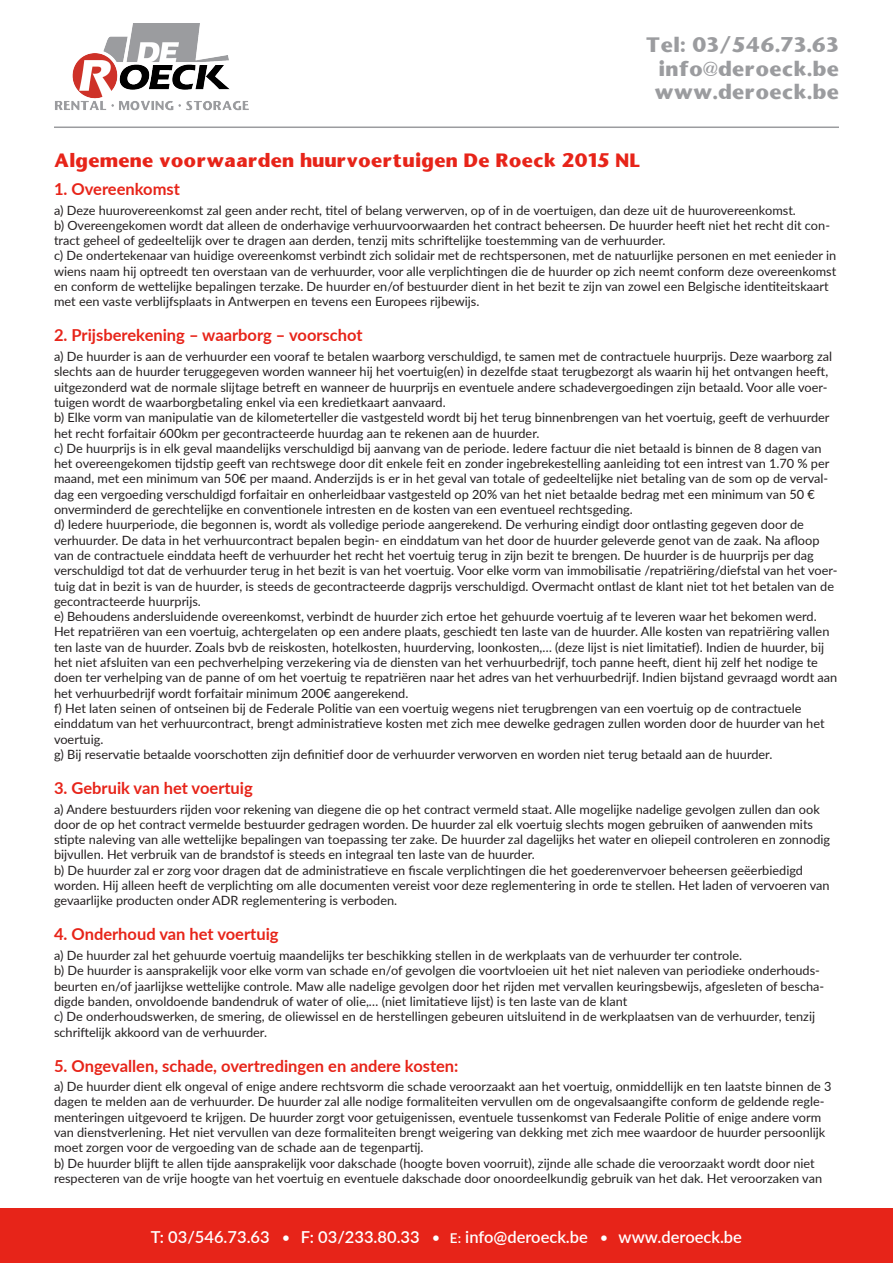
<style>
.page{position:relative;width:893px;height:1263px;background:#fff}
.page>*{position:absolute;margin:0;border:0;box-sizing:border-box;transform-origin:0 0}
.t1{font:700 19.5px/23.4px "Stone Sans";color:#9b9c9f;text-align:justify}
.Titel_algemene_voorw{font:700 18px "Stone Sans";color:#e72419}
.Titels_rood{font:700 16.5px "Lato";color:#e72419}
.t2{font:600 16.5px "Lato";color:#fff}
.body_algemene_voorwa{font:12.75px/15.3px "Lato";color:#231f20}
.s1{font-size:13.5px}
</style>
<div class="page">
<div style="left:0;top:1209px;width:893px;height:54px;background:#e72419"></div>
<img style="left:55px;top:24px;width:193px;height:87px">
<hr style="left:54px;top:126px;width:785px;height:2px;background:#9b9c9f">
<h1 class="t1" style="left:654px;top:33px;width:186px;text-indent:-9px">Tel: 03/546.73.63 info@deroeck.be www.deroeck.be</h1>
<p class="Titel_algemene_voorw" style="left:54px;top:148px;width:588px">Algemene voorwaarden huurvoertuigen De Roeck 2015 NL</p>
<p class="Titels_rood" style="left:54px;top:177px;width:127px">1. Overeenkomst</p>
<p class="body_algemene_voorwa" style="left:54px;top:202px;width:743px">a) Deze huurovereenkomst zal geen ander recht, titel of belang verwerven, op of in de voertuigen, dan deze uit de huurovereenkomst.</p>
<p class="body_algemene_voorwa" style="left:54px;top:217px;width:778px">b) Overeengekomen wordt dat alleen de onderhavige verhuurvoorwaarden het contract beheersen. De huurder heeft niet het recht dit con&shy;tract geheel of gedeeltelijk over te dragen aan derden, tenzij mits schriftelijke toestemming van de verhuurder.</p>
<p class="body_algemene_voorwa" style="left:54px;top:248px;width:784px">c) De ondertekenaar van huidige overeenkomst verbindt zich solidair met de rechtspersonen, met de natuurlijke personen en met eenieder in wiens naam hij optreedt ten overstaan van de verhuurder, voor alle verplichtingen die de huurder op zich neemt conform deze overeenkomst en conform de wettelijke bepalingen terzake. De huurder en/of bestuurder dient in het bezit te zijn van zowel een Belgische identiteitskaart met een vaste verblijfsplaats in Antwerpen en tevens een Europees rijbewijs.</p>
<p class="Titels_rood" style="left:54px;top:323px;width:310px">2. Prijsberekening – waarborg – voorschot</p>
<p class="body_algemene_voorwa" style="left:54px;top:348px;width:780px">a) De huurder is aan de verhuurder een vooraf te betalen waarborg verschuldigd, te samen met de contractuele huurprijs. Deze waarborg zal slechts aan de huurder teruggegeven worden wanneer hij het voertuig(en) in dezelfde staat terugbezorgt als waarin hij het ontvangen heeft, uitgezonderd wat de normale slijtage betreft en wanneer de huurprijs en eventuele andere schadevergoedingen zijn betaald. Voor alle voer&shy;tuigen wordt de waarborgbetaling enkel via een kredietkaart aanvaard.</p>
<p class="body_algemene_voorwa" style="left:54px;top:409px;width:777px">b) Elke vorm van manipulatie van de kilometerteller die vastgesteld wordt bij het terug binnenbrengen van het voertuig, geeft de verhuurder het recht forfaitair 600km per gecontracteerde huurdag aan te rekenen aan de huurder.</p>
<p class="body_algemene_voorwa" style="left:54px;top:440px;width:777px">c) De huurprijs is in elk geval maandelijks verschuldigd bij aanvang van de periode. Iedere factuur die niet betaald is binnen de 8 dagen van het overeengekomen tijdstip geeft van rechtswege door dit enkele feit en zonder ingebrekestelling aanleiding tot een intrest van 1.70 % per maand, met een minimum van 50€ per maand. Anderzijds is er in het geval van totale of gedeeltelijke niet betaling van de som op de verval&shy;dag een vergoeding verschuldigd forfaitair en onherleidbaar vastgesteld op 20% van het niet betaalde bedrag met een minimum van 50 € onverminderd de gerechtelijke en conventionele intresten en de kosten van een eventueel rechtsgeding.</p>
<p class="body_algemene_voorwa" style="left:54px;top:516px;width:785px">d) Iedere huurperiode, die begonnen is, wordt als volledige periode aangerekend. De verhuring eindigt door ontlasting gegeven door de verhuurder. De data in het verhuurcontract bepalen begin- en einddatum van het door de huurder geleverde genot van de zaak. Na afloop van de contractuele einddata heeft de verhuurder het recht het voertuig terug in zijn bezit te brengen. De huurder is de huurprijs per dag verschuldigd tot dat de verhuurder terug in het bezit is van het voertuig. Voor elke vorm van immobilisatie /repatriëring/diefstal van het voer&shy;tuig dat in bezit is van de huurder, is steeds de gecontracteerde dagprijs verschuldigd. Overmacht ontlast de klant niet tot het betalen van de gecontracteerde huurprijs.</p>
<p class="body_algemene_voorwa" style="left:54px;top:608px;width:785px">e) Behoudens andersluidende overeenkomst, verbindt de huurder zich ertoe het gehuurde voertuig af te leveren waar het bekomen werd.<br>Het repatriëren van een voertuig, achtergelaten op een andere plaats, geschiedt ten laste van de huurder. Alle kosten van repatriëring vallen ten laste van de huurder. Zoals bvb de reiskosten, hotelkosten, huurderving, loonkosten,… (deze lijst is niet limitatief). Indien de huurder, bij het niet afsluiten van een pechverhelping verzekering via de diensten van het verhuurbedrijf, toch panne heeft, dient hij zelf het nodige te doen ter verhelping van de panne of om het voertuig te repatriëren naar het adres van het verhuurbedrijf. Indien bijstand gevraagd wordt aan het verhuurbedrijf wordt forfaitair minimum 200€ aangerekend.</p>
<p class="body_algemene_voorwa" style="left:54px;top:700px;width:772px">f) Het laten seinen of ontseinen bij de Federale Politie van een voertuig wegens niet terugbrengen van een voertuig op de contractuele einddatum van het verhuurcontract, brengt administratieve kosten met zich mee dewelke gedragen zullen worden door de huurder van het voertuig.</p>
<p class="body_algemene_voorwa" style="left:54px;top:746px;width:720px">g) Bij reservatie betaalde voorschotten zijn definitief door de verhuurder verworven en worden niet terug betaald aan de huurder.</p>
<p class="Titels_rood" style="left:54px;top:776px;width:200px">3. Gebruik van het voertuig</p>
<p class="body_algemene_voorwa" style="left:54px;top:801px;width:778px">a) Andere bestuurders rijden voor rekening van diegene die op het contract vermeld staat. Alle mogelijke nadelige gevolgen zullen dan ook door de op het contract vermelde bestuurder gedragen worden. De huurder zal elk voertuig slechts mogen gebruiken of aanwenden mits stipte naleving van alle wettelijke bepalingen van toepassing ter zake. De huurder zal dagelijks het water en oliepeil controleren en zonnodig bijvullen. Het verbruik van de brandstof is steeds en integraal ten laste van de huurder.</p>
<p class="body_algemene_voorwa" style="left:54px;top:862px;width:777px">b) De huurder zal er zorg voor dragen dat de administratieve en fiscale verplichtingen die het goederenvervoer beheersen geëerbiedigd worden. Hij alleen heeft de verplichting om alle documenten vereist voor deze reglementering in orde te stellen. Het laden of vervoeren van gevaarlijke producten onder ADR reglementering is verboden.</p>
<p class="Titels_rood" style="left:54px;top:922px;width:226px">4. Onderhoud van het voertuig</p>
<p class="body_algemene_voorwa" style="left:54px;top:947px;width:690px">a) De huurder zal het gehuurde voertuig maandelijks ter beschikking stellen in de werkplaats van de verhuurder ter controle.</p>
<p class="body_algemene_voorwa" style="left:54px;top:962px;width:772px">b) De huurder is aansprakelijk voor elke vorm van schade en/of gevolgen die voortvloeien uit het niet naleven van periodieke onderhouds&shy;beurten en/of jaarlijkse wettelijke controle. Maw alle nadelige gevolgen door het rijden met vervallen keuringsbewijs, afgesleten of bescha&shy;digde banden, onvoldoende bandendruk of water of olie,… (niet limitatieve lijst) is ten laste van de klant</p>
<p class="body_algemene_voorwa" style="left:54px;top:1008px;width:763px">c) De onderhoudswerken, de smering, de oliewissel en de herstellingen gebeuren uitsluitend in de werkplaatsen van de verhuurder, tenzij schriftelijk akkoord van de verhuurder.</p>
<p class="Titels_rood" style="left:54px;top:1053px;width:406px">5. Ongevallen, schade, overtredingen en andere kosten:</p>
<p class="body_algemene_voorwa" style="left:54px;top:1078px;width:779px">a) De huurder dient elk ongeval of enige andere rechtsvorm die schade veroorzaakt aan het voertuig, onmiddellijk en ten laatste binnen de 3 dagen te melden aan de verhuurder. De huurder zal alle nodige formaliteiten vervullen om de ongevalsaangifte conform de geldende regle&shy;menteringen uitgevoerd te krijgen. De huurder zorgt voor getuigenissen, eventuele tussenkomst van Federale Politie of enige andere vorm van dienstverlening. Het niet vervullen van deze formaliteiten brengt weigering van dekking met zich mee waardoor de huurder persoonlijk moet zorgen voor de vergoeding van de schade aan de tegenpartij.</p>
<p class="body_algemene_voorwa" style="left:54px;top:1155px;width:770px">b) De huurder blijft te allen tijde aansprakelijk voor dakschade (hoogte boven voorruit), zijnde alle schade die veroorzaakt wordt door niet respecteren van de vrije hoogte van het voertuig en eventuele dakschade door onoordeelkundig gebruik van het dak. Het veroorzaken van</p>
<p class="t2" style="left:151px;top:1224px;width:593px">T: 03/546.73.63 <span class="s1">•</span> F: 03/233.80.33 <span class="s1">• E:</span> info@deroeck.be <span class="s1">•</span> www.deroeck.be</p>
</div>
